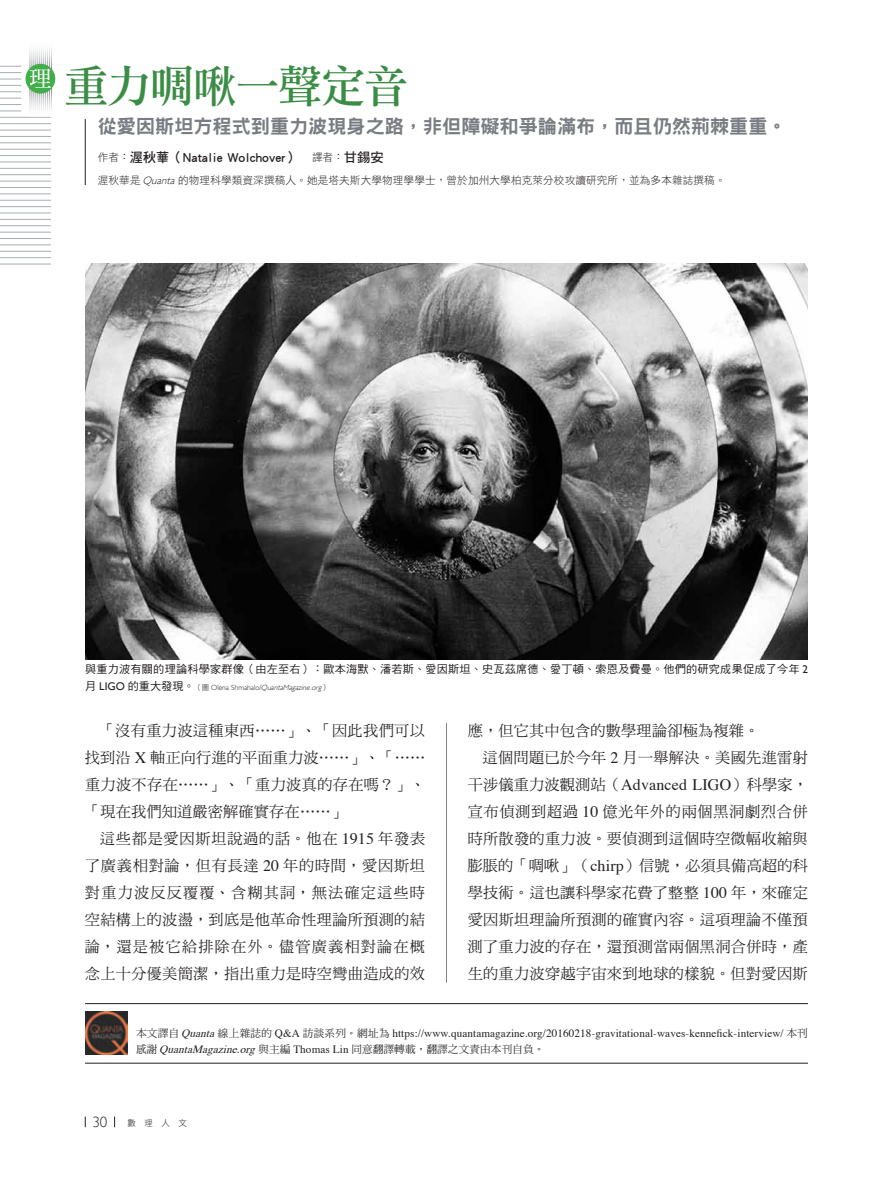
<style>
.page{position:relative;width:893px;height:1191px;background:#fff}
.page>*{position:absolute;margin:0;border:0;box-sizing:border-box;transform-origin:0 0}
.t1{font:44.7px "DF Li Song Std W5";letter-spacing:-.04em;color:#3b8c45}
.t2{font:19.2px "DF Hei Std W9";color:#797c82}
.t3{font:15.15px "DF Ming Std W5";letter-spacing:.02em;color:#231f20}
.t4{font:15.15px "DF Ming Std W5";letter-spacing:.045em;color:#231f20}
.t5{font:15.15px "DF Ming Std W5";letter-spacing:.075em;color:#231f20}
.t6{font:15.15px "DF Ming Std W5";letter-spacing:.05em;color:#231f20}
.t7{font:300 14.85px "Gill Sans";color:#231f20}
.t8{font:13.35px "DF Hei Std W7";color:#231f20}
.t9{font:11.1px "Times";letter-spacing:.01em;color:#231f20}
.t10{font:11.1px "DF Hei Std W5";letter-spacing:.02em;color:#231f20}
.t11{font:10.65px "DF Hei Std W3";letter-spacing:.01em;color:#231f20}
.t12{font:10.65px "DF Ming Std W5";letter-spacing:.01em;color:#231f20}
.t13{font:8.55px "DF Hei Std W3";color:#231f20}
.t14{font:italic 300 7.5px "Gill Sans";color:#231f20}
.s1{font-family:"DF Hei Std W3";font-size:10.65px}
.s2{font-family:"Gill Sans";font-weight:300;font-style:italic}
.s3{font-family:"Gill Sans"}
.s4{font-family:"DF Hei Std W5";font-weight:400;font-style:normal;font-size:11.1px}
.s5{font-weight:400;font-style:normal;font-size:11.1px}
.s6{font-family:"DF Hei Std W3";font-weight:400;font-style:normal}
.s7{font-style:normal}
.s8{font-family:"Times";font-size:15.9px}
.s9{font-family:"DF Ming Std W5";font-size:10.65px}
.s10{font-style:italic}
.s11{font-family:"Times";font-style:italic;font-size:11.1px}
.s12{font-family:"Times";font-size:11.1px}
</style>
<div class="page">
<hr style="left:446px;top:723px;width:1px;height:259px;background:#808285">
<svg style="left:0;top:66px;width:21px;height:7px"></svg>
<svg style="left:0;top:79px;width:21px;height:13px"></svg>
<svg style="left:0;top:98px;width:21px;height:7px"></svg>
<svg style="left:0;top:111px;width:21px;height:1px"></svg>
<hr style="left:0;top:117px;width:51px;height:1px;background:#a9afb2">
<hr style="left:0;top:123px;width:51px;height:1px;background:#a9afb2">
<hr style="left:0;top:130px;width:51px;height:1px;background:#a9afb2">
<hr style="left:0;top:136px;width:51px;height:1px;background:#a9afb2">
<hr style="left:0;top:142px;width:51px;height:1px;background:#a9afb2">
<hr style="left:0;top:149px;width:51px;height:1px;background:#a9afb2">
<hr style="left:0;top:155px;width:51px;height:1px;background:#a9afb2">
<hr style="left:0;top:162px;width:51px;height:1px;background:#a9afb2">
<hr style="left:0;top:168px;width:51px;height:1px;background:#a9afb2">
<hr style="left:0;top:174px;width:51px;height:1px;background:#a9afb2">
<hr style="left:0;top:181px;width:51px;height:1px;background:#a9afb2">
<hr style="left:0;top:187px;width:51px;height:1px;background:#a9afb2">
<hr style="left:0;top:193px;width:51px;height:1px;background:#a9afb2">
<hr style="left:0;top:200px;width:51px;height:1px;background:#a9afb2">
<hr style="left:0;top:206px;width:51px;height:1px;background:#a9afb2">
<hr style="left:0;top:213px;width:51px;height:1px;background:#a9afb2">
<hr style="left:0;top:219px;width:51px;height:1px;background:#a9afb2">
<hr style="left:0;top:225px;width:51px;height:1px;background:#a9afb2">
<hr style="left:0;top:232px;width:51px;height:1px;background:#a9afb2">
<hr style="left:0;top:238px;width:51px;height:1px;background:#a9afb2">
<hr style="left:0;top:244px;width:51px;height:1px;background:#a9afb2">
<hr style="left:0;top:251px;width:51px;height:1px;background:#a9afb2">
<hr style="left:0;top:257px;width:51px;height:1px;background:#a9afb2">
<hr style="left:0;top:264px;width:51px;height:1px;background:#a9afb2">
<hr style="left:85px;top:119px;width:1px;height:66px;background:#231f20">
<div style="left:26px;top:64px;width:29px;height:30px;background:#40ae49;border-radius:50%"></div>
<svg style="left:30px;top:69px;width:21px;height:19px"></svg>
<img style="left:85px;top:264px;width:723px;height:395px">
<img style="left:85px;top:1012px;width:43px;height:42px">
<hr style="left:85px;top:1003px;width:723px;height:1px;background:#231f20">
<hr style="left:85px;top:1063px;width:723px;height:1px;background:#231f20">
<p class="t1" style="left:64px;top:62px;width:346px">重力啁啾一聲定音</p>
<p class="t2" style="left:98px;top:116px;width:690px">從愛因斯坦方程式到重力波現身之路，非但障礙和爭論滿布，而且仍然荊棘重重。</p>
<p class="t8" style="left:98px;top:150px;width:287px"><span class="s1">作者：</span>渥秋華（Natalie Wolchover）　<span class="s1">譯者：</span>甘錫安</p>
<p class="t11" style="left:98px;top:174px;width:629px">渥秋華是<span class="s2">Quanta</span>的物理科學類資深撰稿人。她是塔夫斯大學物理學學士，曾於加州大學柏克萊分校攻讀研究所，並為多本雜誌撰稿。</p>
<p class="t10" style="left:85px;top:663px;width:725px">與重力波有關的理論科學家群像（由左至右）：歐本海默、潘若斯、愛因斯坦、史瓦茲席德、愛丁頓、索恩及費曼。他們的研究成果促成了今年 <span class="s3">2</span></p>
<p class="t14" style="left:85px;top:683px;width:246px"><span class="s4">月</span> <span class="s5">LIGO</span> <span class="s4">的重大發現。</span><span class="s6">（圖</span> <span class="s7">Olena Shmahalo/</span>QuantaMagazine.org<span class="s6">）</span></p>
<p class="t3" style="left:100px;top:722px;width:327px">「沒有重力波這種東西⋯⋯」、「因此我們可以</p>
<p class="t3" style="left:85px;top:749px;width:342px">找到沿 <span class="s8">X</span> 軸正向行進的平面重力波⋯⋯」、「⋯⋯</p>
<p class="t3" style="left:85px;top:776px;width:342px">重力波不存在⋯⋯」、「重力波真的存在嗎？」、</p>
<p class="t3" style="left:85px;top:803px;width:262px">「現在我們知道嚴密解確實存在⋯⋯」</p>
<p class="t6" style="left:100px;top:830px;width:327px">這些都是愛因斯坦說過的話。他在 <span class="s8">1915</span> 年發表</p>
<p class="t4" style="left:85px;top:857px;width:342px">了廣義相對論，但有長達 <span class="s8">20</span> 年的時間，愛因斯坦</p>
<p class="t5" style="left:85px;top:884px;width:342px">對重力波反反覆覆、含糊其詞，無法確定這些時</p>
<p class="t3" style="left:85px;top:911px;width:342px">空結構上的波盪，到底是他革命性理論所預測的結</p>
<p class="t5" style="left:85px;top:938px;width:342px">論，還是被它給排除在外。儘管廣義相對論在概</p>
<p class="t3" style="left:85px;top:965px;width:342px">念上十分優美簡潔，指出重力是時空彎曲造成的效</p>
<p class="t3" style="left:468px;top:722px;width:293px">應，但它其中包含的數學理論卻極為複雜。</p>
<p class="t3" style="left:483px;top:749px;width:327px">這個問題已於今年 <span class="s8">2</span> 月一舉解決。美國先進雷射</p>
<p class="t3" style="left:468px;top:776px;width:342px">干涉儀重力波觀測站（<span class="s8">Advanced LIGO</span>）科學家，</p>
<p class="t4" style="left:468px;top:803px;width:342px">宣布偵測到超過 <span class="s8">10</span> 億光年外的兩個黑洞劇烈合併</p>
<p class="t3" style="left:468px;top:830px;width:342px">時所散發的重力波。要偵測到這個時空微幅收縮與</p>
<p class="t3" style="left:468px;top:857px;width:342px">膨脹的「啁啾」（<span class="s8">chirp</span>）信號，必須具備高超的科</p>
<p class="t3" style="left:468px;top:884px;width:342px">學技術。這也讓科學家花費了整整 <span class="s8">100</span> 年，來確定</p>
<p class="t3" style="left:468px;top:911px;width:342px">愛因斯坦理論所預測的確實內容。這項理論不僅預</p>
<p class="t3" style="left:468px;top:938px;width:342px">測了重力波的存在，還預測當兩個黑洞合併時，產</p>
<p class="t3" style="left:468px;top:965px;width:342px">生的重力波穿越宇宙來到地球的樣貌。但對愛因斯</p>
<p class="t9" style="left:136px;top:1023px;width:673px"><span class="s9">本文譯自</span> <span class="s10">Quanta</span><span class="s9">線上雜誌的</span> Q&amp;A <span class="s9">訪談系列。網址為</span> https://www.quantamagazine.org/20160218-gravitational-waves-kennefick-interview/ <span class="s9">本刊</span></p>
<p class="t12" style="left:136px;top:1043px;width:410px">感謝<span class="s11">QuantaMagazine.org</span>與主編 <span class="s12">Thomas Lin</span> 同意翻譯轉載，翻譯之文責由本刊自負。</p>
<p class="t7" style="left:92px;top:1113px;width:16px">30</p>
<p class="t13" style="left:128px;top:1118px;width:61px">數　理　人　文</p>
</div>
